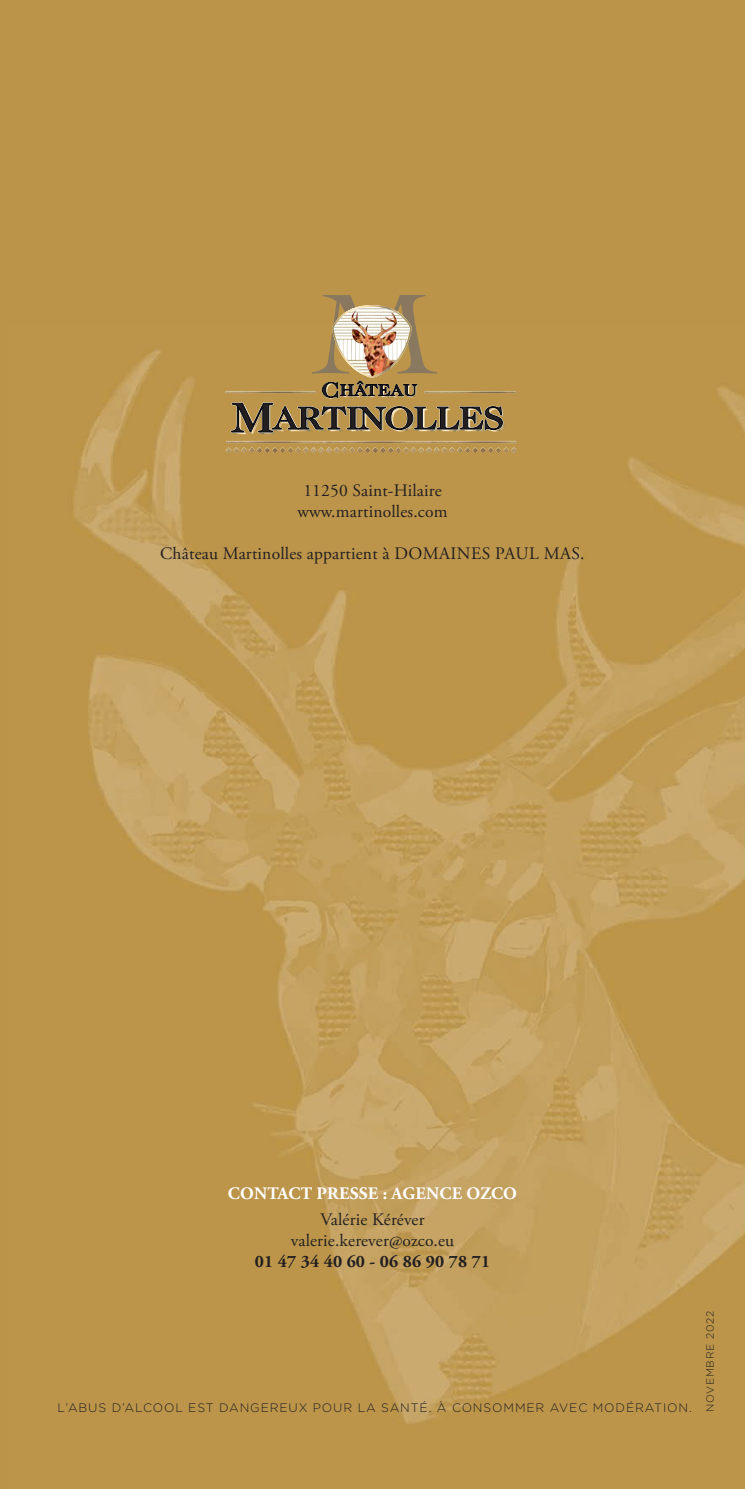
<style>
.page{position:relative;width:745px;height:1489px;background:#fff}
.page>*{position:absolute;margin:0;border:0;box-sizing:border-box;transform-origin:0 0}
.t1{font:17.5px "Adobe Garamond Pro";letter-spacing:.01em;color:#231f20}
.t2{font:700 17.5px "Adobe Garamond Pro";letter-spacing:.015em;color:#fff}
.t3{font:700 17.5px "Adobe Garamond Pro";letter-spacing:.01em;color:#231f20}
.t4{font:300 12.25px "Gotham";letter-spacing:.07em;color:#231f20}
.t5{font:300 10.5px "Gotham";letter-spacing:.07em;color:#231f20}
</style>
<div class="page">
<div style="left:0;top:0;width:744px;height:1488px;background:#bb9349"></div>
<img style="left:74px;top:349px;width:670px;height:1075px">
<img style="left:219px;top:295px;width:306px;height:176px">
<p class="t1" style="left:303px;top:479px;width:140px">11250 Saint-Hilaire</p>
<p class="t1" style="left:297px;top:500px;width:152px">www.martinolles.com</p>
<p class="t1" style="left:160px;top:542px;width:425px">Château Martinolles appartient à DOMAINES PAUL MAS.</p>
<p class="t2" style="left:228px;top:1183px;width:290px">CONTACT PRESSE : AGENCE OZCO</p>
<p class="t1" style="left:320px;top:1208px;width:106px">Valérie Kéréver</p>
<p class="t1" style="left:290px;top:1229px;width:165px">valerie.kerever@ozco.eu</p>
<p class="t3" style="left:255px;top:1250px;width:236px">01 47 34 40 60 - 06 86 90 78 71</p>
<p class="t4" style="left:58px;top:1399px;width:635px">L’ABUS D’ALCOOL EST DANGEREUX POUR LA SANTÉ. À CONSOMMER AVEC MODÉRATION.</p>
<p class="t5" style="left:702px;top:1411px;width:102px;rotate:-90deg">NOVEMBRE 2022</p>
</div>
